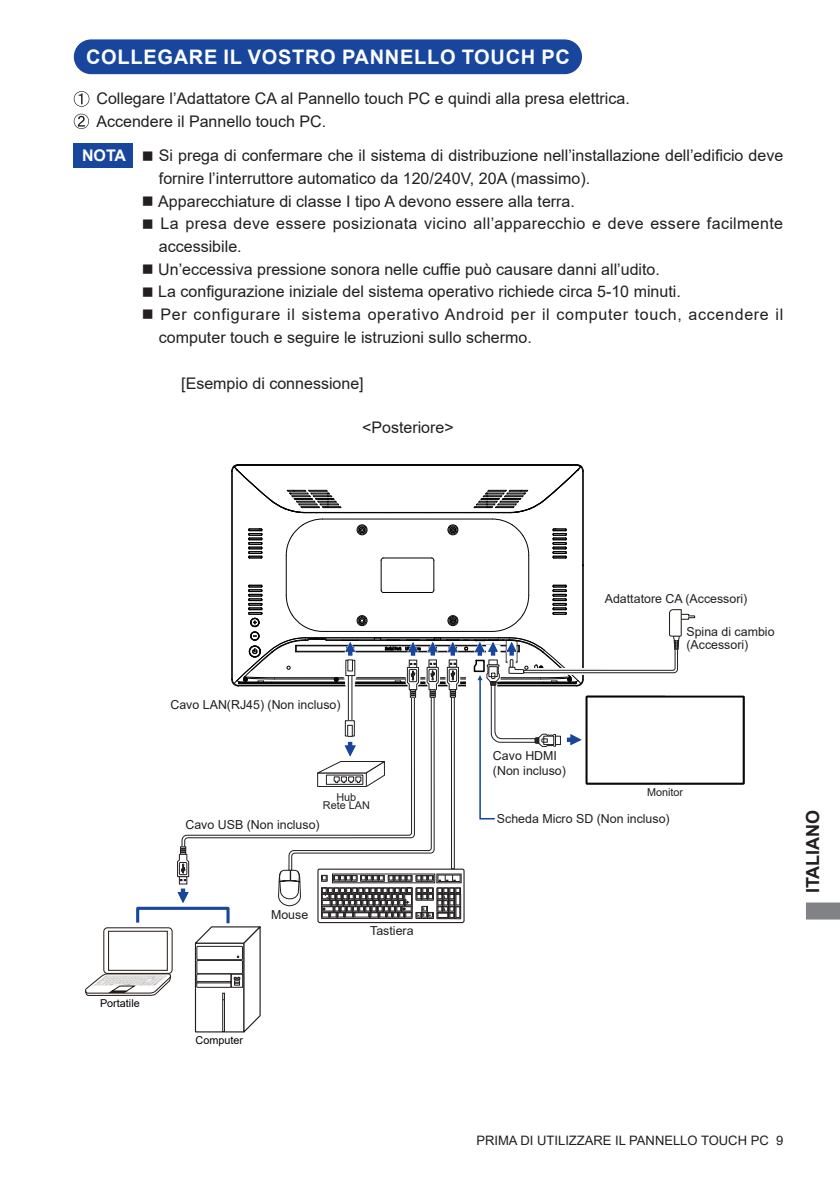
<style>
.page{position:relative;width:840px;height:1191px;background:#fff}
.page>*{position:absolute;margin:0;border:0;box-sizing:border-box;transform-origin:0 0}
.t1{font:700 20px "Arial";letter-spacing:.035em;color:#fff}
.t2{font:700 18px "Arial";color:#231f20}
.t3{font:16px/22.6px "Arial";color:#231f20}
.t4{font:16px/22.6px "Arial";letter-spacing:.045em;color:#231f20}
.t5{font:16px/22.6px "Arial";letter-spacing:.025em;color:#231f20}
.t6{font:700 16px "Arial";color:#fff}
.t7{font:13px "Arial";color:#231f20}
.t8{font:12.4px/13.2px "Arial";color:#231f20}
.t9{font:10.8px/8.8px "Arial";color:#231f20;text-align:center}
.t10{font:10.8px "Arial";color:#000}
</style>
<div class="page">
<svg style="left:806px;top:902px;width:33px;height:17px"></svg>
<svg style="left:74px;top:91px;width:15px;height:16px"></svg>
<svg style="left:74px;top:114px;width:15px;height:15px"></svg>
<div style="left:74px;top:143px;width:59px;height:24px;background:#18469d"></div>
<div style="left:74px;top:40px;width:507px;height:34px;background:#18469d;border-radius:17px"></div>
<div style="left:74px;top:39px;width:507px;height:35px;border:1px solid #18469d;border-radius:17px"></div>
<hr style="left:231px;top:471px;width:1px;height:208px;background:#030303">
<hr style="left:232px;top:471px;width:1px;height:208px;background:#030303">
<hr style="left:286px;top:555px;width:1px;height:40px;background:#030303">
<hr style="left:322px;top:519px;width:170px;height:1px;background:#030303">
<hr style="left:238px;top:465px;width:338px;height:1px;background:#030303">
<hr style="left:238px;top:464px;width:338px;height:1px;background:#030303">
<hr style="left:528px;top:555px;width:1px;height:40px;background:#030303">
<hr style="left:582px;top:471px;width:1px;height:208px;background:#030303">
<div style="left:356px;top:524px;width:11px;height:11px;border:1px solid #030303;border-radius:50%"></div>
<div style="left:357px;top:525px;width:9px;height:9px;border:1px solid #030303;border-radius:50%"></div>
<hr style="left:380px;top:560px;width:1px;height:30px;background:#030303">
<hr style="left:383px;top:557px;width:48px;height:1px;background:#030303">
<hr style="left:433px;top:560px;width:1px;height:30px;background:#030303">
<svg style="left:359px;top:527px;width:6px;height:6px"></svg>
<div style="left:447px;top:524px;width:11px;height:11px;border:1px solid #030303;border-radius:50%"></div>
<div style="left:448px;top:525px;width:9px;height:9px;border:1px solid #030303;border-radius:50%"></div>
<div style="left:449px;top:527px;width:7px;height:6px;border:1px solid #030303;border-radius:50%"></div>
<svg style="left:449px;top:527px;width:6px;height:6px"></svg>
<hr style="left:316px;top:512px;width:182px;height:1px;background:#030303">
<svg style="left:231px;top:464px;width:121px;height:95px"></svg>
<svg style="left:463px;top:464px;width:120px;height:102px"></svg>
<hr style="left:587px;top:783px;width:155px;height:1px;background:#060304">
<hr style="left:664px;top:696px;width:78px;height:1px;background:#060304">
<hr style="left:742px;top:697px;width:1px;height:86px;background:#060304">
<hr style="left:743px;top:697px;width:1px;height:86px;background:#060304">
<svg style="left:85px;top:584px;width:610px;height:449px"></svg>
<p class="t1" style="left:86px;top:43px;width:485px">COLLEGARE IL VOSTRO PANNELLO TOUCH PC</p>
<p class="t3" style="left:96px;top:87px;width:534px">Collegare l’Adattatore CA al Pannello touch PC e quindi alla presa elettrica.<br>Accendere il Pannello touch PC.</p>
<p class="t3" style="left:159px;top:144px;width:625px;text-indent:-17px">■ Si prega di confermare che il sistema di distribuzione nell’installazione dell’edificio deve fornire l’interruttore automatico da 120/240V, 20A (massimo).</p>
<p class="t3" style="left:142px;top:189px;width:434px">■ Apparecchiature di classe I tipo A devono essere alla terra.</p>
<p class="t5" style="left:159px;top:212px;width:625px;text-indent:-17px">■ La presa deve essere posizionata vicino all’apparecchio e deve essere facilmente accessibile.</p>
<p class="t3" style="left:142px;top:258px;width:519px">■ Un’eccessiva pressione sonora nelle cuffie può causare danni all’udito.</p>
<p class="t3" style="left:142px;top:280px;width:540px">■ La configurazione iniziale del sistema operativo richiede circa 5-10 minuti.</p>
<p class="t4" style="left:159px;top:303px;width:625px;text-indent:-17px">■ Per configurare il sistema operativo Android per il computer touch, accendere il computer touch e seguire le istruzioni sullo schermo.</p>
<p class="t3" style="left:181px;top:372px;width:184px">[Esempio di connessione]</p>
<p class="t3" style="left:362px;top:416px;width:93px">&lt;Posteriore&gt;</p>
<p class="t6" style="left:82px;top:144px;width:46px">NOTA</p>
<p class="t8" style="left:170px;top:698px;width:171px">Cavo LAN(RJ45) (Non incluso)</p>
<p class="t10" style="left:100px;top:996px;width:41px">Portatile</p>
<p class="t9" style="left:323px;top:792px;width:48px">Hub<br>Rete LAN</p>
<p class="t8" style="left:185px;top:818px;width:136px">Cavo USB (Non incluso)</p>
<p class="t8" style="left:271px;top:908px;width:39px">Mouse</p>
<p class="t10" style="left:195px;top:1032px;width:49px">Computer</p>
<p class="t8" style="left:370px;top:924px;width:45px">Tastiera</p>
<p class="t8" style="left:604px;top:592px;width:144px">Adattatore CA (Accessori)</p>
<p class="t8" style="left:686px;top:624px;width:90px">Spina di cambio (Accessori)</p>
<p class="t8" style="left:492px;top:748px;width:74px;line-height:14.8px">Cavo HDMI (Non incluso)</p>
<p class="t9" style="left:646px;top:787px;width:38px">Monitor</p>
<p class="t8" style="left:496px;top:812px;width:174px">Scheda Micro SD (Non incluso)</p>
<p class="t2" style="left:799px;top:893px;width:85px;rotate:-90deg">ITALIANO</p>
<p class="t7" style="left:476px;top:1131px;width:308px">PRIMA DI UTILIZZARE IL PANNELLO TOUCH PC 9</p>
</div>
